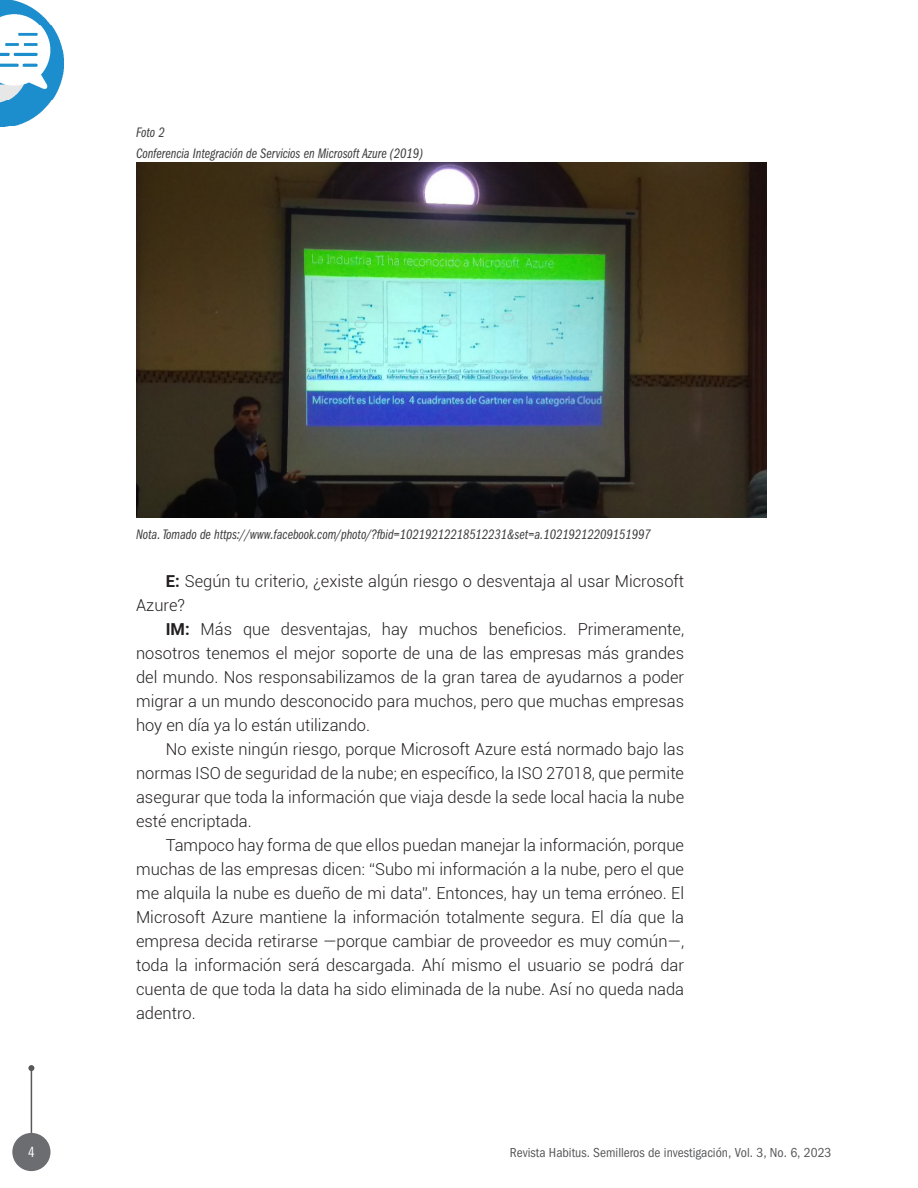
<style>
.page{position:relative;width:918px;height:1188px;background:#fff}
.page>*{position:absolute;margin:0;border:0;box-sizing:border-box;transform-origin:0 0}
._2b_texto_corrido{font:300 16.5px/24px "Roboto";color:#231f20;text-align:justify}
.t1{font:15px "ITC Franklin Gothic Std Bk Cp";color:#fff}
._5_NotasDEpie{font:14.25px "ITC Franklin Gothic Std Bk Cp It";color:#3e3e3f}
.nombre_figura_-_tabl{font:14.25px "ITC Franklin Gothic Std Bk Cp It";color:#3e3e3f}
.t2{font:condensed 13.5px "ITC Franklin Gothic Std";color:#57585a}
.s1{font-weight:700}
</style>
<div class="page">
<div style="left:12px;top:1133px;width:39px;height:38px;background:#6c6d70;border-radius:50%"></div>
<hr style="left:31px;top:1068px;width:1px;height:65px;background:#57585a">
<svg style="left:28px;top:1065px;width:6px;height:6px"></svg>
<img style="left:0;top:0;width:63px;height:127px">
<img style="left:136px;top:163px;width:631px;height:355px">
<p class="nombre_figura_-_tabl" style="left:136px;top:125px;width:30px">Foto 2</p>
<p class="nombre_figura_-_tabl" style="left:136px;top:146px;width:288px">Conferencia Integración de Servicios en Microsoft Azure (2019)</p>
<p class="_5_NotasDEpie" style="left:136px;top:527px;width:516px">Nota. Tomado de https://www.facebook.com/photo/?fbid=10219212218512231&amp;set=a.10219212209151997</p>
<p class="_2b_texto_corrido" style="left:136px;top:569px;width:550px;text-indent:30px"><span class="s1">E:</span> Según tu criterio, ¿existe algún riesgo o desventaja al usar Microsoft<br>Azure?</p>
<p class="_2b_texto_corrido" style="left:136px;top:617px;width:550px;text-indent:30px"><span class="s1">IM:</span> Más que desventajas, hay muchos beneficios. Primeramente, nosotros tenemos el mejor soporte de una de las empresas más grandes del mundo. Nos responsabilizamos de la gran tarea de ayudarnos a poder migrar a un mundo desconocido para muchos, pero que muchas empresas hoy en día ya lo están utilizando.</p>
<p class="_2b_texto_corrido" style="left:136px;top:737px;width:550px;text-indent:30px">No existe ningún riesgo, porque Microsoft Azure está normado bajo las normas ISO de seguridad de la nube; en específico, la ISO 27018, que permite asegurar que toda la información que viaja desde la sede local hacia la nube esté encriptada.</p>
<p class="_2b_texto_corrido" style="left:136px;top:833px;width:550px;text-indent:30px">Tampoco hay forma de que ellos puedan manejar la información, porque muchas de las empresas dicen: “Subo mi información a la nube, pero el que me alquila la nube es dueño de mi data”. Entonces, hay un tema erróneo. El Microsoft Azure mantiene la información totalmente segura. El día que la empresa decida retirarse ―porque cambiar de proveedor es muy común―, toda la información será descargada. Ahí mismo el usuario se podrá dar cuenta de que toda la data ha sido eliminada de la nube. Así no queda nada adentro.</p>
<p class="t1" style="left:28px;top:1144px;width:8px">4</p>
<p class="t2" style="left:510px;top:1145px;width:323px">Revista Habitus. Semilleros de investigación, Vol. 3, No. 6, 2023</p>
</div>
